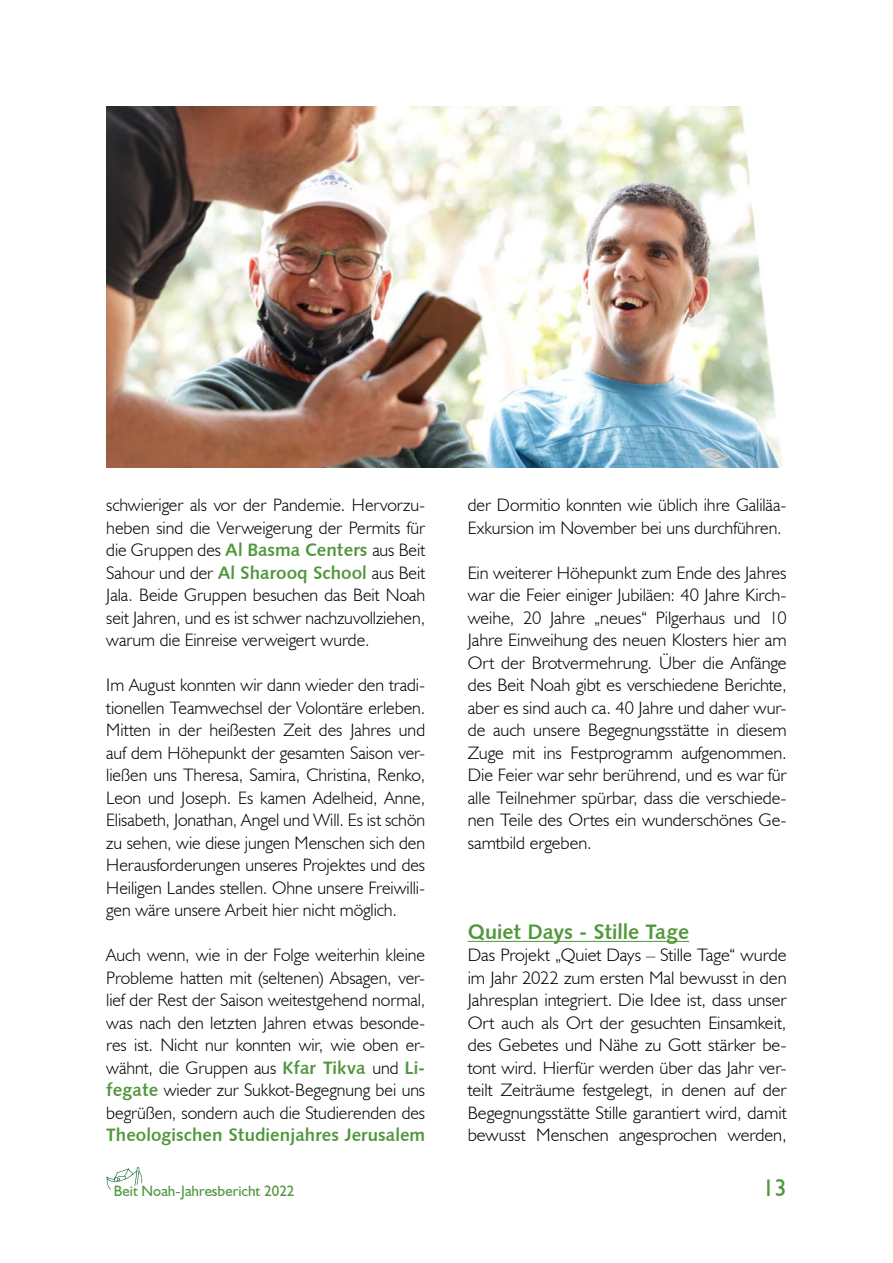
<style>
.page{position:relative;width:893px;height:1263px;background:#fff}
.page>*{position:absolute;margin:0;border:0;box-sizing:border-box;transform-origin:0 0}
.t1{font:24px "Humanist 521 BT";color:#51973c}
.t2{font:21px "Humanist 531 BT Bold A";letter-spacing:-.005em;color:#51973c}
.t3{font:300 18px/22.5px "Humanist 521 BT";letter-spacing:-.005em;color:#000;text-align:justify}
.t4{font:18px "Humanist 531 BT Bold A";color:#51973c}
.t5{font:15px "Humanist 521 BT";color:#51973c}
.s1{font-family:"Humanist 531 BT Bold A";font-weight:400;color:#51973c}
</style>
<div class="page">
<svg style="left:107px;top:1167px;width:35px;height:22px"></svg>
<hr style="left:468px;top:941px;width:221px;height:1px;background:#51973c">
<img style="left:107px;top:106px;width:675px;height:362px">
<p class="t3" style="left:106px;top:494px;width:320px">schwieriger als vor der Pandemie. Hervorzu&shy;heben sind die Verweigerung der Permits für die Gruppen des <span class="s1">Al Basma Centers</span> aus Beit Sahour und der <span class="s1">Al Sharooq School</span> aus Beit Jala. Beide Gruppen besuchen das Beit Noah seit Jahren, und es ist schwer nachzuvollziehen, warum die Einreise verweigert wurde.</p>
<p class="t3" style="left:106px;top:674px;width:320px">Im August konnten wir dann wieder den tradi&shy;tionellen Teamwechsel der Volontäre erleben.<br>Mitten in der heißesten Zeit des Jahres und auf dem Höhepunkt der gesamten Saison ver&shy;ließen uns Theresa, Samira, Christina, Renko, Leon und Joseph. Es kamen Adelheid, Anne, Elisabeth, Jonathan, Angel und Will. Es ist schön zu sehen, wie diese jungen Menschen sich den Herausforderungen unseres Projektes und des Heiligen Landes stellen. Ohne unsere Freiwilli&shy;gen wäre unsere Arbeit hier nicht möglich.</p>
<p class="t3" style="left:106px;top:944px;width:320px">Auch wenn, wie in der Folge weiterhin kleine Probleme hatten mit (seltenen) Absagen, ver&shy;lief der Rest der Saison weitestgehend normal, was nach den letzten Jahren etwas besonde&shy;res ist. Nicht nur konnten wir, wie oben er&shy;wähnt, die Gruppen aus <span class="s1">Kfar Tikva</span> und <span class="s1">Li&shy;fegate</span> wieder zur Sukkot-Begegnung bei uns begrüßen, sondern auch die Studierenden des</p>
<p class="t4" style="left:106px;top:1124px;width:320px">Theologischen Studienjahres Jerusalem</p>
<p class="t3" style="left:468px;top:494px;width:320px">der Dormitio konnten wie üblich ihre Galiläa-<br>Exkursion im November bei uns durchführen.</p>
<p class="t3" style="left:468px;top:561px;width:320px">Ein weiterer Höhepunkt zum Ende des Jahres war die Feier einiger Jubiläen: 40 Jahre Kirch&shy;weihe, 20 Jahre „neues“ Pilgerhaus und 10<br>Jahre Einweihung des neuen Klosters hier am Ort der Brotvermehrung. Über die Anfänge des Beit Noah gibt es verschiedene Berichte, aber es sind auch ca. 40 Jahre und daher wur&shy;de auch unsere Begegnungsstätte in diesem Zuge mit ins Festprogramm aufgenommen.<br>Die Feier war sehr berührend, und es war für alle Teilnehmer spürbar, dass die verschiede&shy;nen Teile des Ortes ein wunderschönes Ge&shy;samtbild ergeben.</p>
<p class="t2" style="left:468px;top:919px;width:223px">Quiet Days - Stille Tage</p>
<p class="t3" style="left:468px;top:944px;width:320px">Das Projekt „Quiet Days – Stille Tage“ wurde im Jahr 2022 zum ersten Mal bewusst in den Jahresplan integriert. Die Idee ist, dass unser Ort auch als Ort der gesuchten Einsamkeit, des Gebetes und Nähe zu Gott stärker be&shy;tont wird. Hierfür werden über das Jahr ver&shy;teilt Zeiträume festgelegt, in denen auf der Begegnungsstätte Stille garantiert wird, damit bewusst Menschen angesprochen werden,</p>
<p class="t5" style="left:114px;top:1181px;width:182px">Beit Noah-Jahresbericht 2022</p>
<h1 class="t1" style="left:762px;top:1172px;width:26px">13</h1>
</div>
